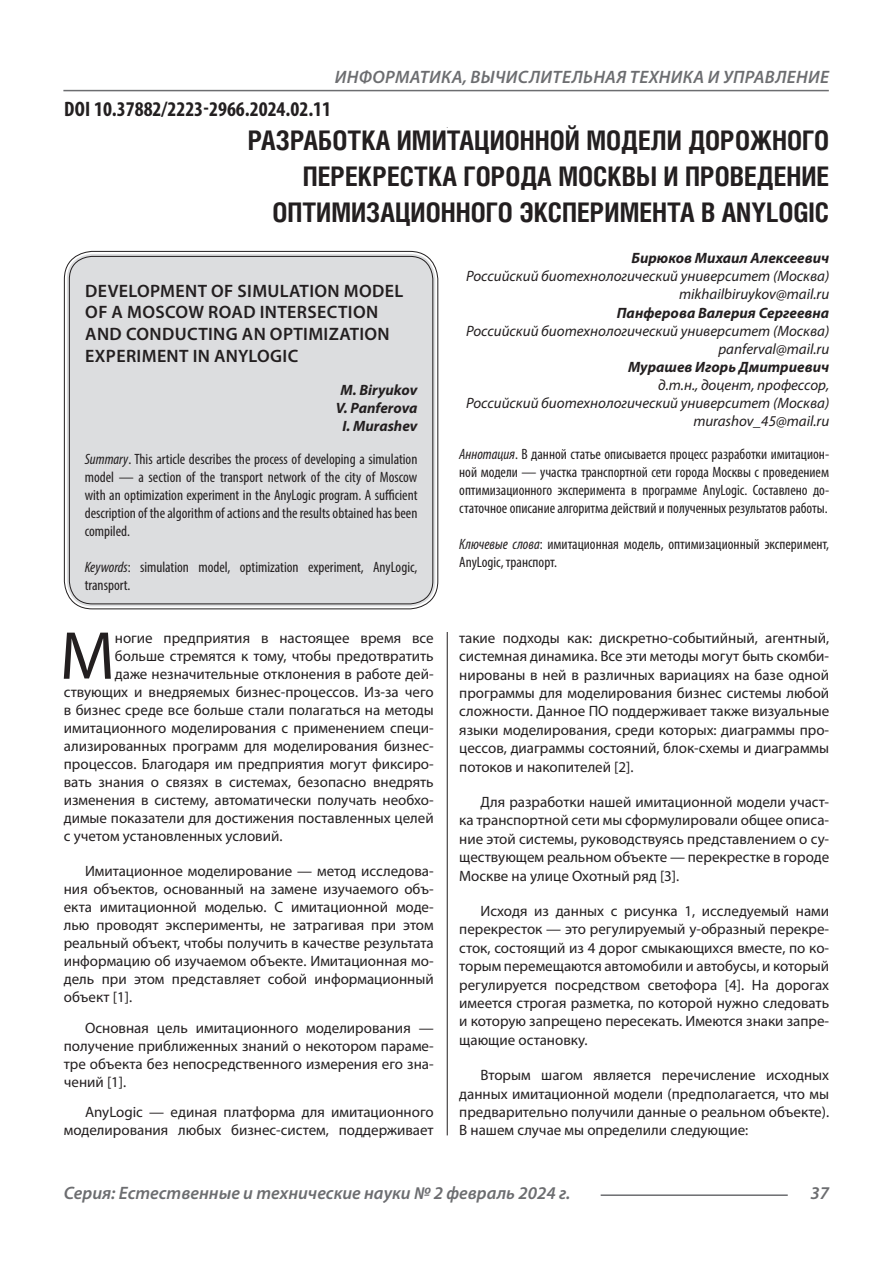
<style>
.page{position:relative;width:893px;height:1263px;background:#fff}
.page>*{position:absolute;margin:0;border:0;box-sizing:border-box;transform-origin:0 0}
.Статья_текст_первый{font:68.4px "Myriad Pro";color:#231f20}
.Статья_название{font:700 27px/36px "Helios Cond C";color:#231f20;text-align:right}
.ДОИ{font:700 condensed 21px "Myriad Pro";color:#231f20}
.Статья_название_англ{font:600 18px/21.6px "Myriad Pro";letter-spacing:.02em;color:#231f20}
.t1{font:italic 600 18px "Myriad Pro";letter-spacing:.005em;color:#6c6d70}
.Статья_текст{font:15px/18.5px "Myriad Pro";color:#231f20;text-align:justify}
.Статья_текст_первый-2{font:15px "Myriad Pro";color:#231f20}
.Статья_аннотация_тек{font:condensed 15px/18px "Myriad Pro";color:#231f20;text-align:justify}
.Статья_аннотация_анг{font:condensed 15px/18px "Myriad Pro";color:#231f20;text-align:justify}
.Статья_автор_инфо{font:italic 15px/18px "Myriad Pro";color:#231f20;text-align:right}
.Статья_автор_инфо-2{font:italic 700 15px "Myriad Pro";color:#231f20}
.Статья_автор_англ{font:italic 700 15px "Myriad Pro";color:#231f20}
.s1{font-style:italic}
</style>
<div class="page">
<hr style="left:447px;top:128px;width:1px;height:1007px;background:#231f20">
<hr style="left:63px;top:90px;width:766px;height:1px;background:#6c6d70">
<hr style="left:601px;top:1194px;width:187px;height:2px;background:#6c6d70">
<div style="left:443px;top:128px;width:10px;height:503px;background:#fff"></div>
<div style="left:67px;top:254px;width:368px;height:352px;background:#dcdddf;border-radius:26px"></div>
<div style="left:69px;top:256px;width:364px;height:348px;border:1px solid #231f20;border-radius:23px"></div>
<p class="t1" style="left:335px;top:66px;width:496px">ИНФОРМАТИКА, ВЫЧИСЛИТЕЛЬНАЯ ТЕХНИКА И УПРАВЛЕНИЕ</p>
<p class="Статья_название" style="left:248px;top:122px;width:583px">РАЗРАБОТКА ИМИТАЦИОННОЙ МОДЕЛИ ДОРОЖНОГО<br>ПЕРЕКРЕСТКА ГОРОДА МОСКВЫ И ПРОВЕДЕНИЕ<br>ОПТИМИЗАЦИОННОГО ЭКСПЕРИМЕНТА В ANYLOGIC</p>
<p class="Статья_автор_инфо-2" style="left:631px;top:249px;width:199px">Бирюков Михаил Алексеевич</p>
<p class="Статья_автор_инфо" style="left:466px;top:267px;width:365px">Российский биотехнологический университет (Москва)</p>
<p class="Статья_автор_инфо" style="left:679px;top:285px;width:152px">mikhailbiruykov@mail.ru</p>
<p class="Статья_автор_инфо-2" style="left:617px;top:303px;width:214px">Панферова Валерия Сергеевна</p>
<p class="Статья_автор_инфо" style="left:466px;top:321px;width:365px">Российский биотехнологический университет (Москва)</p>
<p class="Статья_автор_инфо" style="left:718px;top:339px;width:112px">panferval@mail.ru</p>
<p class="Статья_автор_инфо-2" style="left:628px;top:357px;width:203px">Мурашев Игорь Дмитриевич</p>
<p class="Статья_автор_инфо" style="left:466px;top:375px;width:365px">д.т.н., доцент, профессор,<br>Российский биотехнологический университет (Москва)</p>
<p class="Статья_автор_инфо" style="left:693px;top:411px;width:137px">murashov_45@mail.ru</p>
<p class="Статья_аннотация_тек" style="left:459px;top:444px;width:371px"><span class="s1">Аннотация</span>. В данной статье описывается процесс разработки имитацион&shy;ной модели — участка транспортной сети города Москвы с проведением оптимизационного эксперимента в программе AnyLogic. Составлено до&shy;статочное описание алгоритма действий и полученных результатов работы.</p>
<p class="Статья_аннотация_тек" style="left:459px;top:534px;width:371px"><span class="s1">Ключевые слова</span>: имитационная модель, оптимизационный эксперимент,<br>AnyLogic, транспорт.</p>
<p class="ДОИ" style="left:64px;top:96px;width:269px">DOI 10.37882/2223-2966.2024.02.11</p>
<p class="Статья_название_англ" style="left:85px;top:279px;width:319px">DEVELOPMENT OF SIMULATION MODEL<br>OF A MOSCOW ROAD INTERSECTION<br>AND CONDUCTING AN OPTIMIZATION<br>EXPERIMENT IN ANYLOGIC</p>
<p class="Статья_автор_англ" style="left:340px;top:380px;width:78px">M. Biryukov</p>
<p class="Статья_автор_англ" style="left:336px;top:398px;width:83px">V. Panferova</p>
<p class="Статья_автор_англ" style="left:342px;top:416px;width:76px">I. Murashev</p>
<p class="Статья_аннотация_анг" style="left:85px;top:450px;width:334px"><span class="s1">Summary</span>. This article describes the process of developing a simulation model — a section of the transport network of the city of Moscow with an optimization experiment in the AnyLogic program. A sufficient description of the algorithm of actions and the results obtained has been compiled.</p>
<p class="Статья_аннотация_анг" style="left:85px;top:558px;width:334px"><span class="s1">Keywords</span>: simulation model, optimization experiment, AnyLogic, transport.</p>
<p class="Статья_текст_первый" style="left:60px;top:614px;width:57px">М</p>
<p class="Статья_текст_первый-2" style="left:115px;top:628px;width:320px">ногие предприятия в настоящее время все</p>
<p class="Статья_текст_первый-2" style="left:115px;top:646px;width:320px">больше стремятся к тому, чтобы предотвратить</p>
<p class="Статья_текст_первый-2" style="left:115px;top:664px;width:320px">даже незначительные отклонения в работе дей-</p>
<p class="Статья_текст_первый-2" style="left:64px;top:682px;width:371px">ствующих и внедряемых бизнес-процессов. Из-за чего</p>
<p class="Статья_текст_первый-2" style="left:64px;top:700px;width:371px">в бизнес среде все больше стали полагаться на методы</p>
<p class="Статья_текст_первый-2" style="left:64px;top:718px;width:371px">имитационного моделирования с применением специ-</p>
<p class="Статья_текст_первый-2" style="left:64px;top:736px;width:371px">ализированных программ для моделирования бизнес-</p>
<p class="Статья_текст_первый-2" style="left:64px;top:754px;width:371px">процессов. Благодаря им предприятия могут фиксиро-</p>
<p class="Статья_текст_первый-2" style="left:64px;top:772px;width:371px">вать знания о связях в системах, безопасно внедрять</p>
<p class="Статья_текст_первый-2" style="left:64px;top:790px;width:371px">изменения в систему, автоматически получать необхо-</p>
<p class="Статья_текст_первый-2" style="left:64px;top:808px;width:371px">димые показатели для достижения поставленных целей</p>
<p class="Статья_текст_первый-2" style="left:64px;top:826px;width:220px">с учетом установленных условий.</p>
<p class="Статья_текст" style="left:64px;top:861px;width:371px;line-height:18px;text-indent:21px">Имитационное моделирование — метод исследова&shy;ния объектов, основанный на замене изучаемого объ&shy;екта имитационной моделью. С имитационной моде&shy;лью проводят эксперименты, не затрагивая при этом реальный объект, чтобы получить в качестве результата информацию об изучаемом объекте. Имитационная мо&shy;дель при этом представляет собой информационный объект [1].</p>
<p class="Статья_текст" style="left:64px;top:1018px;width:371px;line-height:18px;text-indent:21px">Основная цель имитационного моделирования — получение приближенных знаний о некотором параме&shy;тре объекта без непосредственного измерения его зна&shy;чений [1].</p>
<p class="Статья_текст" style="left:64px;top:1103px;width:371px;line-height:18px;text-align:right">AnyLogic — единая платформа для имитационного моделирования любых бизнес-систем, поддерживает</p>
<p class="Статья_текст" style="left:459px;top:628px;width:371px">такие подходы как: дискретно-событийный, агентный, системная динамика. Все эти методы могут быть скомби&shy;нированы в ней в различных вариациях на базе одной программы для моделирования бизнес системы любой сложности. Данное ПО поддерживает также визуальные языки моделирования, среди которых: диаграммы про&shy;цессов, диаграммы состояний, блок-схемы и диаграммы потоков и накопителей [2].</p>
<p class="Статья_текст" style="left:459px;top:792px;width:371px;text-indent:21px">Для разработки нашей имитационной модели участ&shy;ка транспортной сети мы сформулировали общее описа&shy;ние этой системы, руководствуясь представлением о су&shy;ществующем реальном объекте — перекрестке в городе Москве на улице Охотный ряд [3].</p>
<p class="Статья_текст" style="left:459px;top:901px;width:371px;text-indent:21px">Исходя из данных с рисунка 1, исследуемый нами перекресток — это регулируемый y-образный перекре&shy;сток, состоящий из 4 дорог смыкающихся вместе, по ко&shy;торым перемещаются автомобили и автобусы, и который регулируется посредством светофора [4]. На дорогах имеется строгая разметка, по которой нужно следовать и которую запрещено пересекать. Имеются знаки запре&shy;щающие остановку.</p>
<p class="Статья_текст" style="left:459px;top:1066px;width:371px;text-indent:21px">Вторым шагом является перечисление исходных данных имитационной модели (предполагается, что мы предварительно получили данные о реальном объекте).<br>В нашем случае мы определили следующие:</p>
<p class="t1" style="left:64px;top:1182px;width:508px">Серия: Естественные и технические науки № 2 февраль 2024 г.</p>
<p class="t1" style="left:810px;top:1182px;width:20px">37</p>
</div>
